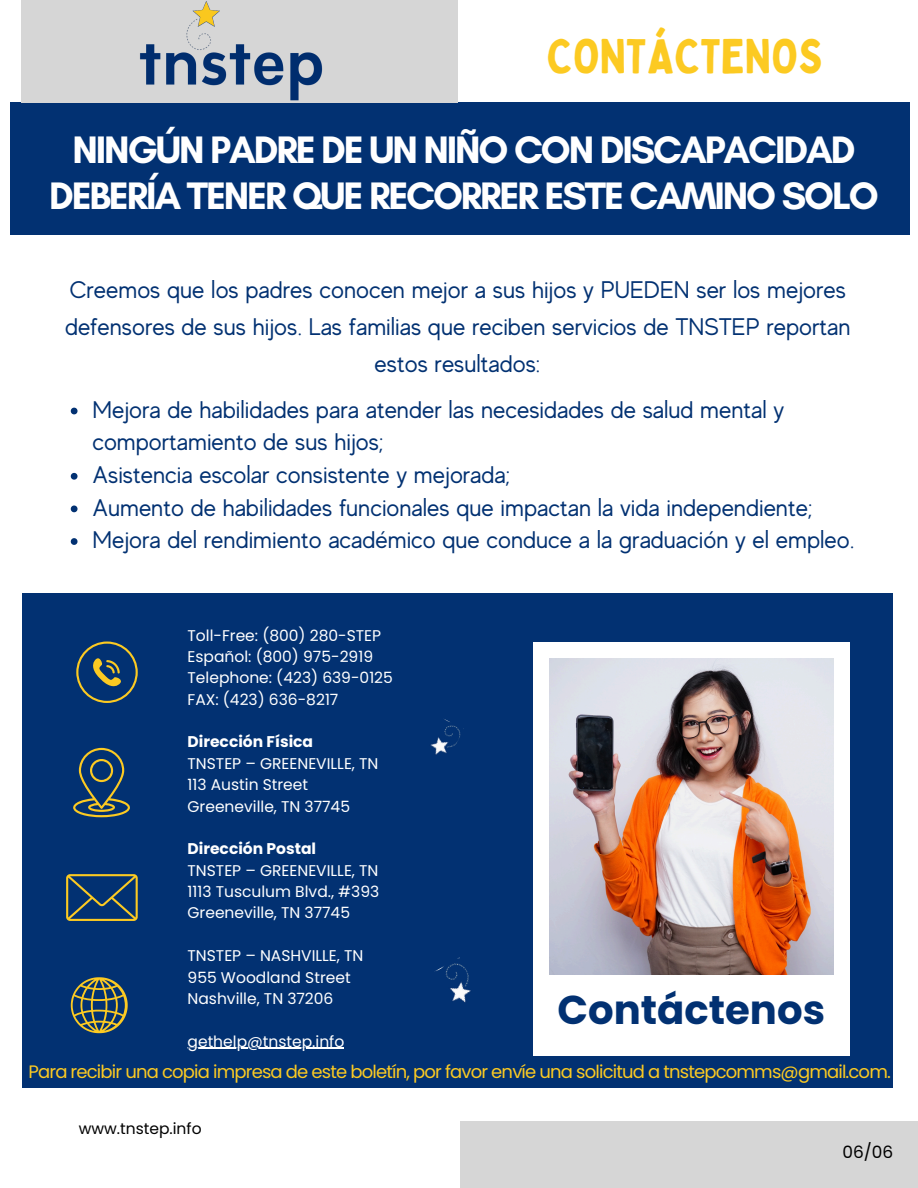
<style>
.page{position:relative;width:918px;height:1188px;background:#fff}
.page>*{position:absolute;margin:0;border:0;box-sizing:border-box;transform-origin:0 0}
.t1{font:48px "Bobby Jones";color:#fcca22}
.t2{font:700 40.2px "Poppins";color:#023172}
.t3{font:700 39px/46.2px "Glacial Indifference";letter-spacing:-.055em;color:#fff;text-align:center}
.t4{font:24px/37.2px "MADE Evolve Sans";color:#023172;text-align:center}
.t5{font:18px "Poppins";letter-spacing:-.045em;color:#fcca22}
.t6{font:16.95px "Poppins";color:#000}
.t7{font:15.45px "Poppins";color:#fff}
.t8{font:700 15.45px "Poppins";color:#fff}
.t9{font:15.45px "Poppins";color:#000}
</style>
<div class="page">
<div style="left:22px;top:594px;width:871px;height:494px;background:#023172"></div>
<div style="left:10px;top:103px;width:900px;height:132px;background:#023172"></div>
<div style="left:533px;top:643px;width:317px;height:413px;background:#fff"></div>
<img style="left:549px;top:659px;width:285px;height:315px">
<div style="left:22px;top:0;width:436px;height:103px;background:#d6d6d6"></div>
<div style="left:460px;top:1121px;width:458px;height:67px;background:#d6d6d6"></div>
<img style="left:434px;top:957px;width:37px;height:46px">
<img style="left:430px;top:719px;width:34px;height:36px">
<svg style="left:76px;top:642px;width:62px;height:61px"></svg>
<svg style="left:66px;top:874px;width:72px;height:47px"></svg>
<svg style="left:71px;top:977px;width:57px;height:56px"></svg>
<svg style="left:73px;top:748px;width:57px;height:69px"></svg>
<hr style="left:188px;top:1048px;width:156px;height:1px;background:#fff">
<img style="left:140px;top:1px;width:183px;height:100px">
<svg style="left:71px;top:408px;width:7px;height:6px"></svg>
<svg style="left:71px;top:473px;width:7px;height:7px"></svg>
<svg style="left:71px;top:506px;width:7px;height:6px"></svg>
<svg style="left:71px;top:538px;width:7px;height:7px"></svg>
<p class="t1" style="left:547px;top:26px;width:277px">CONTÁCTENOS</p>
<p class="t3" style="left:49px;top:126px;width:831px">NINGÚN PADRE DE UN NIÑO CON DISCAPACIDAD<br>DEBERÍA TENER QUE RECORRER ESTE CAMINO SOLO</p>
<p class="t4" style="left:65px;top:271px;width:787px">Creemos que los padres conocen mejor a sus hijos y PUEDEN ser los mejores defensores de sus hijos. Las familias que reciben servicios de TNSTEP reportan estos resultados:</p>
<p class="t4" style="left:92px;top:393px;width:693px;line-height:32.7px;text-align:left">Mejora de habilidades para atender las necesidades de salud mental y comportamiento de sus hijos;</p>
<p class="t4" style="left:92px;top:456px;width:420px">Asistencia escolar consistente y mejorada;</p>
<p class="t4" style="left:92px;top:489px;width:722px">Aumento de habilidades funcionales que impactan la vida independiente;</p>
<p class="t4" style="left:92px;top:522px;width:763px">Mejora del rendimiento académico que conduce a la graduación y el empleo.</p>
<h2 class="t7" style="left:188px;top:624px;width:195px">Toll-Free: (800) 280-STEP</h2>
<h4 class="t7" style="left:188px;top:646px;width:187px">Español: (800) 975-2919</h4>
<p class="t7" style="left:188px;top:667px;width:207px">Telephone: (423) 639-0125</p>
<p class="t7" style="left:188px;top:689px;width:152px">FAX: (423) 636-8217</p>
<p class="t8" style="left:188px;top:731px;width:127px">Dirección Física</p>
<p class="t7" style="left:188px;top:753px;width:192px">TNSTEP – GREENEVILLE, TN</p>
<p class="t7" style="left:188px;top:774px;width:122px">113 Austin Street</p>
<p class="t7" style="left:188px;top:795px;width:164px">Greeneville, TN 37745</p>
<p class="t8" style="left:188px;top:838px;width:130px">Dirección Postal</p>
<p class="t7" style="left:188px;top:860px;width:192px">TNSTEP – GREENEVILLE, TN</p>
<p class="t7" style="left:188px;top:881px;width:193px">1113 Tusculum Blvd., #393</p>
<p class="t7" style="left:188px;top:902px;width:164px">Greeneville, TN 37745</p>
<p class="t7" style="left:188px;top:945px;width:177px">TNSTEP – NASHVILLE, TN</p>
<p class="t7" style="left:188px;top:966px;width:165px">955 Woodland Street</p>
<p class="t7" style="left:188px;top:988px;width:147px">Nashville, TN 37206</p>
<p class="t7" style="left:188px;top:1031px;width:158px">gethelp@tnstep.info</p>
<h1 class="t2" style="left:558px;top:982px;width:269px">Contáctenos</h1>
<p class="t5" style="left:29px;top:1059px;width:864px">Para recibir una copia impresa de este boletín, por favor envíe una solicitud a tnstepcomms@gmail.com.</p>
<p class="t9" style="left:79px;top:1118px;width:124px">www.tnstep.info</p>
<p class="t6" style="left:842px;top:1140px;width:52px">06/06</p>
</div>
